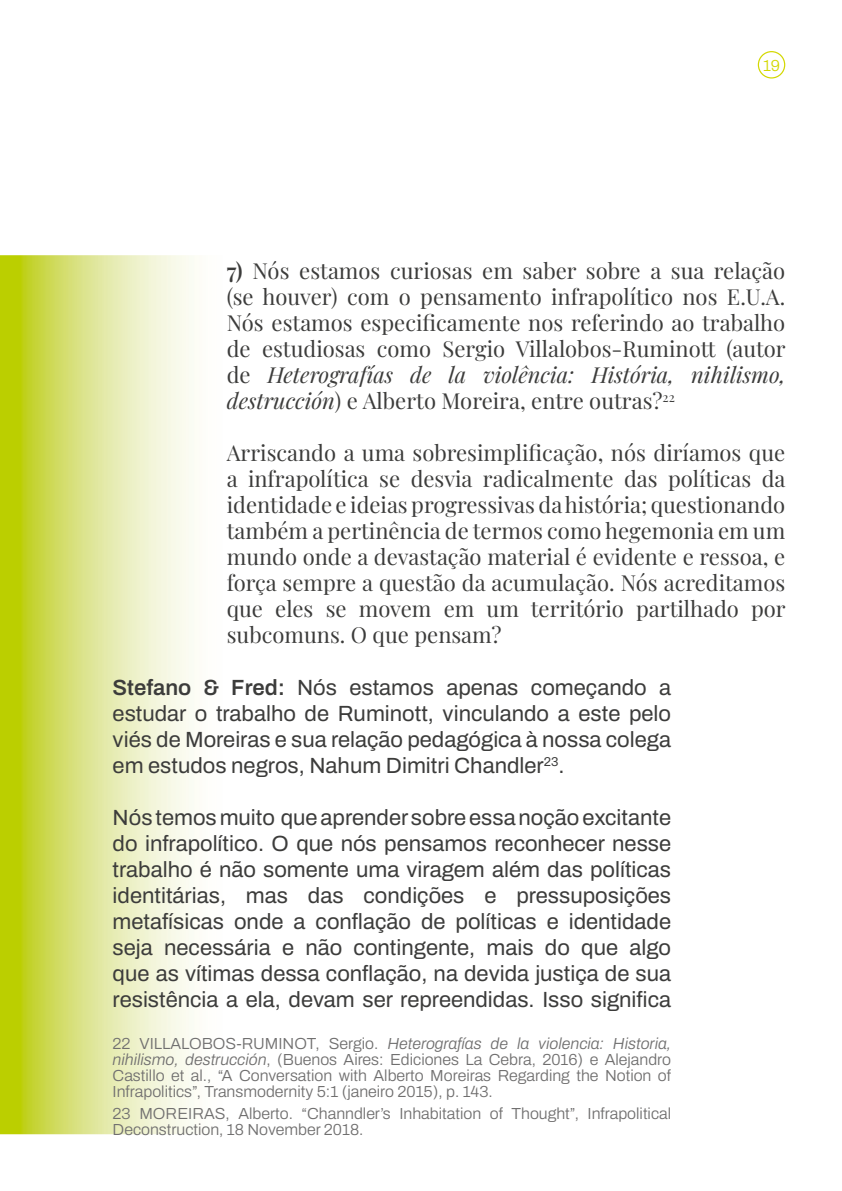
<style>
.page{position:relative;width:842px;height:1191px;background:#fff}
.page>*{position:absolute;margin:0;border:0;box-sizing:border-box;transform-origin:0 0}
.t1{font:22px/26px "Playfair Display";color:#3c3c3b;text-align:justify}
.t2{font:22px/26px "Archivo";color:#3c3c3b;text-align:justify}
.t3{font:300 16px/16px "Archivo";color:#706f6f;text-align:justify}
.t4{font:300 16px "Archivo";color:#d3d800}
.s1{font-weight:600}
.s2{font-style:italic}
</style>
<div class="page">
<img style="left:0;top:255px;width:195px;height:879px">
<svg style="left:758px;top:51px;width:27px;height:28px"></svg>
<p class="t4" style="left:763px;top:53px;width:19px">19</p>
<p class="t1" style="left:227px;top:256px;width:560px"><span class="s1">7)</span> Nós estamos curiosas em saber sobre a sua relação (se houver) com o pensamento infrapolítico nos E.U.A.<br>Nós estamos especificamente nos referindo ao trabalho de estudiosas como Sergio Villalobos-Ruminott (autor de <span class="s2">Heterografías de la violência: História, nihilismo, destrucción</span>) e Alberto Moreira, entre outras?<sup>22</sup></p>
<p class="t1" style="left:227px;top:438px;width:560px">Arriscando a uma sobresimplificação, nós diríamos que a infrapolítica se desvia radicalmente das políticas da identidade e ideias progressivas da história; questionando também a pertinência de termos como hegemonia em um mundo onde a devastação material é evidente e ressoa, e força sempre a questão da acumulação. Nós acreditamos que eles se movem em um território partilhado por subcomuns. O que pensam?</p>
<p class="t2" style="left:113px;top:674px;width:560px"><span class="s1">Stefano &amp; Fred:</span> Nós estamos apenas começando a estudar o trabalho de Ruminott, vinculando a este pelo viés de Moreiras e sua relação pedagógica à nossa colega em estudos negros, Nahum Dimitri Chandler<sup>23</sup>.</p>
<p class="t2" style="left:113px;top:804px;width:560px">Nós temos muito que aprender sobre essa noção excitante do infrapolítico. O que nós pensamos reconhecer nesse trabalho é não somente uma viragem além das políticas identitárias, mas das condições e pressuposições metafísicas onde a conflação de políticas e identidade seja necessária e não contingente, mais do que algo que as vítimas dessa conflação, na devida justiça de sua resistência a ela, devam ser repreendidas. Isso significa</p>
<p class="t3" style="left:113px;top:1035px;width:560px">22 VILLALOBOS-RUMINOT, Sergio. <span class="s2">Heterografías de la violencia: Historia, nihilismo, destrucción</span>, (Buenos Aires: Ediciones La Cebra, 2016) e Alejandro Castillo et al., “A Conversation with Alberto Moreiras Regarding the Notion of Infrapolitics”, Transmodernity 5:1 (janeiro 2015), p. 143.</p>
<p class="t3" style="left:113px;top:1105px;width:560px">23 MOREIRAS, Alberto. “Channdler’s Inhabitation of Thought”, Infrapolitical<br>Deconstruction, 18 November 2018.</p>
</div>
